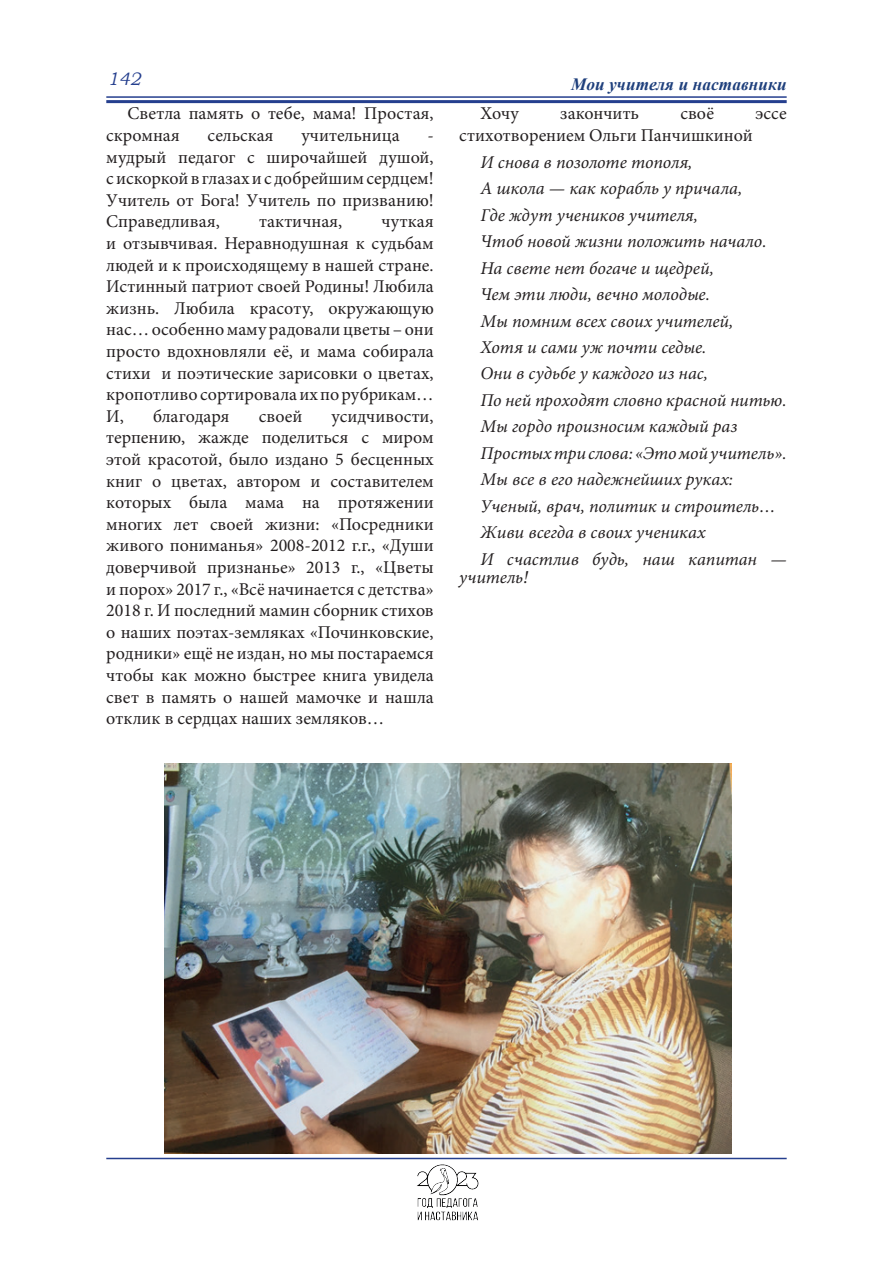
<style>
.page{position:relative;width:893px;height:1263px;background:#fff}
.page>*{position:absolute;margin:0;border:0;box-sizing:border-box;transform-origin:0 0}
.t1{font:18px/21.6px "Minion Pro";color:#231f20;text-align:justify}
.t2{font:italic 18px/26.5px "Minion Pro";color:#231f20}
.t3{font:italic 18px "Bookman Old Style";color:#253f8e}
.t4{font:italic 700 17.25px "Times New Roman";letter-spacing:.005em;color:#1e3f7c}
</style>
<div class="page">
<hr style="left:106px;top:96px;width:681px;height:2px;background:#253f8e">
<hr style="left:106px;top:100px;width:681px;height:3px;background:#253f8e">
<img style="left:383px;top:1159px;width:127px;height:62px">
<hr style="left:106px;top:1158px;width:681px;height:1px;background:#253f8e">
<img style="left:165px;top:763px;width:566px;height:390px">
<p class="t3" style="left:108px;top:66px;width:35px">142</p>
<p class="t4" style="left:571px;top:72px;width:217px">Мои учителя и наставники</p>
<p class="t1" style="left:106px;top:103px;width:329px;text-indent:21px">Светла память о тебе, мама! Простая, скромная</p>
<p class="t1" style="left:480px;top:103px;width:40px">Хочу</p>
<p class="t1" style="left:560px;top:103px;width:80px">закончить</p>
<p class="t1" style="left:680px;top:103px;width:35px">своё</p>
<p class="t1" style="left:755px;top:103px;width:33px">эссе</p>
<p class="t1" style="left:459px;top:125px;width:295px">стихотворением Ольги Панчишкиной</p>
<p class="t2" style="left:480px;top:148px;width:308px">И снова в позолоте тополя,<br>А школа — как корабль у причала,<br>Где ждут учеников учителя,<br>Чтоб новой жизни положить начало.<br>На свете нет богаче и щедрей,<br>Чем эти люди, вечно молодые.<br>Мы помним всех своих учителей,<br>Хотя и сами уж почти седые.<br>Они в судьбе у каждого из нас,<br>По ней проходят словно красной нитью.<br>Мы гордо произносим каждый раз<br>Простых три слова: «Это мой учитель».<br>Мы все в его надежнейших руках:<br>Ученый, врач, политик и строитель…<br>Живи всегда в своих учениках<br>И счастлив будь, наш капитан —</p>
<p class="t2" style="left:459px;top:564px;width:70px">учитель!</p>
<p class="t1" style="left:208px;top:125px;width:68px">сельская</p>
<p class="t1" style="left:301px;top:125px;width:100px">учительница</p>
<p class="t1" style="left:106px;top:125px;width:329px;text-indent:321px">- мудрый педагог с широчайшей душой, с искоркой в глазах и с добрейшим сердцем!<br>Учитель от Бога! Учитель по призванию!<br>Справедливая,</p>
<p class="t1" style="left:106px;top:211px;width:329px;text-indent:275px">чуткая и отзывчивая. Неравнодушная к судьбам людей и к происходящему в нашей стране.<br>Истинный патриот своей Родины! Любила жизнь. Любила красоту, окружающую нас… особенно маму радовали цветы – они просто вдохновляли её, и мама собирала стихи и поэтические зарисовки о цветах, кропотливо сортировала их по рубрикам… И,</p>
<p class="t1" style="left:259px;top:211px;width:85px">тактичная,</p>
<p class="t1" style="left:153px;top:405px;width:78px">благодаря</p>
<p class="t1" style="left:259px;top:405px;width:45px">своей</p>
<p class="t1" style="left:106px;top:405px;width:329px;text-indent:225px">усидчивости, терпению, жажде поделиться с миром этой красотой, было издано 5 бесценных книг о цветах, автором и составителем которых была мама на протяжении многих лет своей жизни: «Посредники живого пониманья» 2008-2012 г.г., «Души доверчивой признанье» 2013 г., «Цветы и порох» 2017 г., «Всё начинается с детства» 2018 г. И последний мамин сборник стихов о наших поэтах-земляках «Починковские, родники» ещё не издан, но мы постараемся чтобы как можно быстрее книга увидела свет в память о нашей мамочке и нашла отклик в сердцах наших земляков…</p>
</div>
